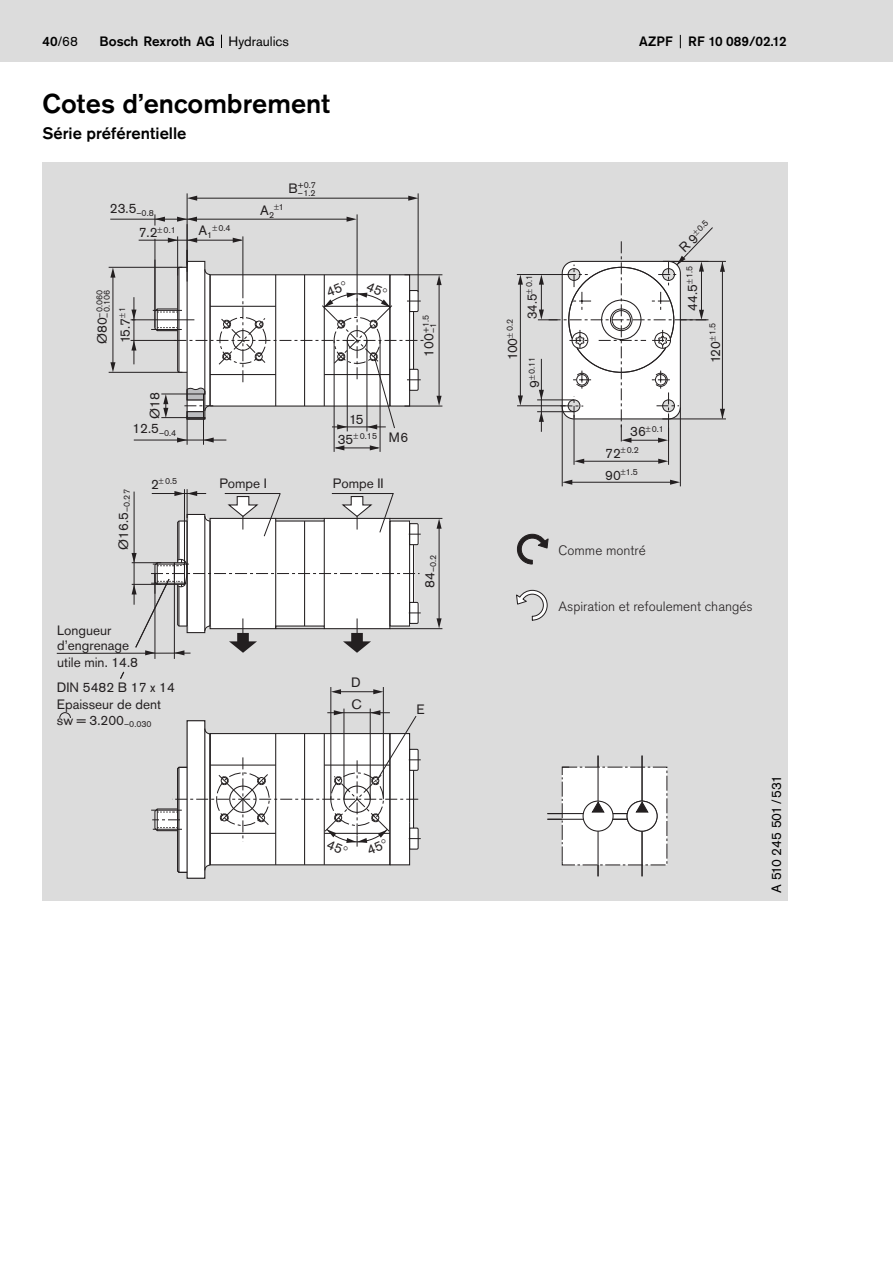
<style>
.page{position:relative;width:893px;height:1263px;background:#fff}
.page>*{position:absolute;margin:0;border:0;box-sizing:border-box;transform-origin:0 0}
.t1{font:500 27px "Akzidenz Grotesk BQ";color:#000}
.t2{font:500 16.5px "Akzidenz Grotesk BQ";color:#000}
.t3{font:13.5px/19.5px "Akzidenz Grotesk BQ";color:#231f20}
.t4{font:500 13.5px "Akzidenz Grotesk BQ";color:#000}
.t5{font:300 13.5px "Akzidenz Grotesk BQ";color:#231f20}
.t6{font:13.5px "Akzidenz Grotesk BQ";letter-spacing:-.035em;color:#000}
.t7{font:13.5px "Akzidenz Grotesk BQ";color:#000}
.t8{font:8.7px/7.5px "Akzidenz Grotesk BQ";color:#231f20;text-align:right}
.s1{font-weight:500}
.s2{font-weight:400}
.s3{font-size:13.5px;color:#fff}
.s4{font-size:13.5px}
</style>
<div class="page">
<div style="left:0;top:0;width:893px;height:61px;background:#dcdcdc"></div>
<svg style="left:221px;top:35px;width:1px;height:13px"></svg>
<svg style="left:680px;top:35px;width:1px;height:13px"></svg>
<div style="left:43px;top:162px;width:744px;height:738px;background:#dcdcdc"></div>
<hr style="left:151px;top:329px;width:31px;height:1px;background:#231f20">
<hr style="left:151px;top:810px;width:31px;height:1px;background:#231f20">
<svg style="left:516px;top:590px;width:32px;height:31px"></svg>
<svg style="left:517px;top:533px;width:32px;height:32px"></svg>
<hr style="left:597px;top:831px;width:2px;height:45px;background:#231f20">
<hr style="left:597px;top:755px;width:2px;height:46px;background:#231f20">
<hr style="left:547px;top:813px;width:36px;height:1px;background:#231f20">
<hr style="left:547px;top:819px;width:36px;height:1px;background:#231f20">
<hr style="left:641px;top:831px;width:2px;height:45px;background:#231f20">
<hr style="left:641px;top:755px;width:2px;height:46px;background:#231f20">
<svg style="left:562px;top:767px;width:105px;height:98px;background:#ededed"></svg>
<hr style="left:574px;top:415px;width:1px;height:50px;background:#231f20">
<hr style="left:668px;top:415px;width:1px;height:50px;background:#231f20">
<hr style="left:662px;top:419px;width:64px;height:1px;background:#231f20">
<hr style="left:663px;top:261px;width:63px;height:1px;background:#231f20">
<hr style="left:680px;top:407px;width:1px;height:79px;background:#231f20">
<hr style="left:562px;top:406px;width:1px;height:80px;background:#231f20">
<svg style="left:574px;top:459px;width:10px;height:5px"></svg>
<svg style="left:658px;top:459px;width:10px;height:5px"></svg>
<hr style="left:582px;top:461px;width:82px;height:1px;background:#231f20">
<svg style="left:562px;top:480px;width:10px;height:5px"></svg>
<svg style="left:670px;top:480px;width:10px;height:5px"></svg>
<hr style="left:569px;top:482px;width:107px;height:1px;background:#231f20">
<hr style="left:243px;top:236px;width:1px;height:62px;background:#231f20">
<hr style="left:334px;top:340px;width:1px;height:112px;background:#231f20">
<hr style="left:380px;top:340px;width:1px;height:112px;background:#231f20">
<hr style="left:404px;top:274px;width:38px;height:1px;background:#231f20">
<hr style="left:404px;top:406px;width:38px;height:1px;background:#231f20">
<hr style="left:155px;top:239px;width:1px;height:72px;background:#231f20">
<hr style="left:177px;top:236px;width:1px;height:40px;background:#231f20">
<hr style="left:131px;top:340px;width:45px;height:1px;background:#231f20">
<hr style="left:132px;top:320px;width:62px;height:1px;background:#231f20">
<hr style="left:109px;top:372px;width:73px;height:1px;background:#231f20">
<hr style="left:109px;top:267px;width:73px;height:1px;background:#231f20">
<hr style="left:418px;top:193px;width:1px;height:99px;background:#231f20">
<hr style="left:187px;top:193px;width:1px;height:79px;background:#231f20">
<hr style="left:357px;top:214px;width:1px;height:92px;background:#231f20">
<svg style="left:437px;top:275px;width:5px;height:10px"></svg>
<svg style="left:437px;top:396px;width:5px;height:10px"></svg>
<hr style="left:439px;top:281px;width:1px;height:121px;background:#231f20">
<svg style="left:233px;top:238px;width:10px;height:5px"></svg>
<hr style="left:139px;top:240px;width:103px;height:1px;background:#231f20">
<svg style="left:347px;top:217px;width:10px;height:5px"></svg>
<hr style="left:110px;top:219px;width:243px;height:1px;background:#231f20">
<svg style="left:187px;top:196px;width:10px;height:5px"></svg>
<svg style="left:408px;top:196px;width:10px;height:5px"></svg>
<hr style="left:196px;top:198px;width:214px;height:1px;background:#231f20">
<svg style="left:131px;top:340px;width:5px;height:10px"></svg>
<svg style="left:131px;top:310px;width:5px;height:11px"></svg>
<hr style="left:134px;top:297px;width:1px;height:67px;background:#231f20">
<svg style="left:110px;top:267px;width:5px;height:11px"></svg>
<svg style="left:110px;top:362px;width:5px;height:10px"></svg>
<hr style="left:113px;top:273px;width:1px;height:91px;background:#231f20">
<hr style="left:134px;top:440px;width:92px;height:1px;background:#231f20">
<hr style="left:390px;top:628px;width:52px;height:1px;background:#231f20">
<hr style="left:390px;top:518px;width:52px;height:1px;background:#231f20">
<hr style="left:174px;top:563px;width:1px;height:96px;background:#231f20">
<hr style="left:155px;top:573px;width:1px;height:86px;background:#231f20">
<hr style="left:57px;top:653px;width:134px;height:1px;background:#231f20">
<svg style="left:437px;top:519px;width:5px;height:10px"></svg>
<svg style="left:437px;top:618px;width:5px;height:10px"></svg>
<hr style="left:439px;top:525px;width:1px;height:99px;background:#231f20">
<hr style="left:344px;top:709px;width:1px;height:90px;background:#231f20">
<hr style="left:370px;top:709px;width:1px;height:90px;background:#231f20">
<hr style="left:383px;top:687px;width:1px;height:112px;background:#231f20">
<hr style="left:331px;top:687px;width:1px;height:112px;background:#231f20">
<svg style="left:331px;top:689px;width:10px;height:5px"></svg>
<svg style="left:373px;top:689px;width:10px;height:5px"></svg>
<hr style="left:335px;top:691px;width:41px;height:1px;background:#231f20">
<svg style="left:120px;top:671px;width:4px;height:8px"></svg>
<svg style="left:59px;top:712px;width:12px;height:6px"></svg>
<svg style="left:132px;top:489px;width:289px;height:166px"></svg>
<svg style="left:155px;top:214px;width:42px;height:29px"></svg>
<svg style="left:153px;top:250px;width:273px;height:200px"></svg>
<svg style="left:152px;top:710px;width:269px;height:168px"></svg>
<svg style="left:516px;top:227px;width:209px;height:226px"></svg>
<p class="t7" style="left:43px;top:36px;width:37px"><span class="s1">40</span>/68</p>
<p class="t4" style="left:100px;top:36px;width:191px">Bosch Rexroth AG <span class="s2">Hydraulics</span></p>
<p class="t4" style="left:639px;top:37px;width:149px">AZPF RF 10 089/02.12</p>
<h1 class="t1" style="left:43px;top:95px;width:289px">Cotes d’encombrement</h1>
<p class="t2" style="left:43px;top:127px;width:145px">Série préférentielle</p>
<p class="t3" style="left:110px;top:200px;width:46px">23.5<sub>–0.8</sub></p>
<p class="t3" style="left:139px;top:224px;width:39px">7.2 <sup>0.1</sup></p>
<p class="t8" style="left:97px;top:344px;width:56px;rotate:-90deg"><span class="s3">Ø80</span>–0.060 –0.106</p>
<p class="t3" style="left:117px;top:343px;width:38px;rotate:-90deg">15.7 <sup>1</sup></p>
<p class="t3" style="left:147px;top:418px;width:28px;rotate:-90deg">Ø18</p>
<p class="t3" style="left:132px;top:420px;width:46px">12.5<sub>–0.4</sub></p>
<p class="t3" style="left:115px;top:550px;width:62px;rotate:-90deg">Ø16.5<sub>–0.27</sub></p>
<p class="t8" style="left:151px;top:478px;width:28px"><span class="s4">2</span> 0.5</p>
<p class="t3" style="left:57px;top:624px;width:73px;line-height:15.1px">Longueur d’engrenage</p>
<p class="t3" style="left:57px;top:651px;width:120px;line-height:25.2px">utile min. 14.8<br>DIN 5482 B 17 x 14</p>
<p class="t3" style="left:57px;top:697px;width:106px;line-height:16.5px">Epaisseur de dent sw = 3.200<sub>–0.030</sub></p>
<p class="t3" style="left:199px;top:222px;width:10px">A</p>
<p class="t8" style="left:207px;top:232px;width:7px">1</p>
<p class="t8" style="left:218px;top:225px;width:14px">0.4</p>
<p class="t8" style="left:289px;top:182px;width:29px"><span class="s4">B</span>+0.7 –1.2</p>
<p class="t3" style="left:260px;top:202px;width:15px">A<sub>2</sub></p>
<p class="t8" style="left:279px;top:204px;width:7px">1</p>
<p class="t8" style="left:423px;top:333px;width:20px;text-align:left;text-indent:-24px;rotate:-90deg"><span class="s4">100</span>+1.5 –1</p>
<p class="t3" style="left:349px;top:411px;width:16px">15</p>
<p class="t8" style="left:338px;top:433px;width:41px"><span class="s4">35</span> 0.15</p>
<p class="t3" style="left:389px;top:429px;width:21px">M6</p>
<p class="t3" style="left:219px;top:475px;width:49px">Pompe I</p>
<p class="t3" style="left:333px;top:475px;width:52px">Pompe II</p>
<p class="t8" style="left:430px;top:588px;width:35px;rotate:-90deg"><sup>84</sup>–0.2</p>
<p class="t3" style="left:351px;top:674px;width:11px">D</p>
<p class="t3" style="left:351px;top:696px;width:12px">C</p>
<p class="t3" style="left:416px;top:701px;width:10px">E</p>
<p class="t3" style="left:504px;top:319px;width:46px;text-indent:-40px;rotate:-90deg">100 <sup>0.2<br></sup>34.5 <sup>0.1</sup></p>
<p class="t8" style="left:529px;top:388px;width:33px;rotate:-90deg"><span class="s4">9</span> 0.11</p>
<p class="t3" style="left:684px;top:310px;width:46px;rotate:-90deg">44.5 <sup>1.5</sup></p>
<p class="t3" style="left:707px;top:363px;width:42px;rotate:-90deg">120 <sup>1.5</sup></p>
<p class="t8" style="left:630px;top:426px;width:35px"><span class="s4">36</span> 0.1</p>
<p class="t8" style="left:605px;top:469px;width:34px"><span class="s4">90</span> 1.5</p>
<p class="t8" style="left:605px;top:448px;width:35px"><span class="s4">72</span> 0.2</p>
<p class="t5" style="left:558px;top:546px;width:89px">Comme montré</p>
<p class="t5" style="left:558px;top:601px;width:196px">Aspiration et refoulement changés</p>
<p class="t6" style="left:772px;top:893px;width:119px;rotate:-90deg">A 510 245 501 / 531</p>
</div>
